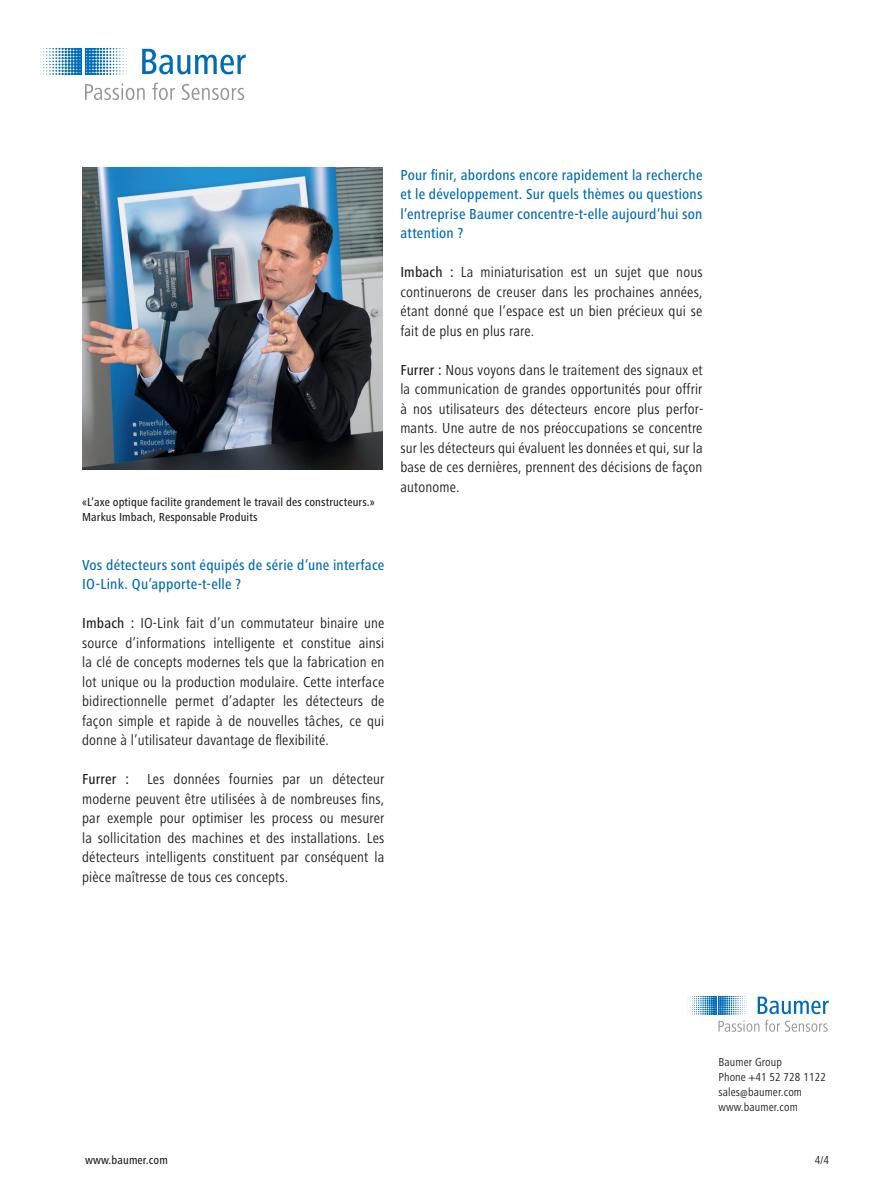
<style>
.page{position:relative;width:893px;height:1188px;background:#fff}
.page>*{position:absolute;margin:0;border:0;box-sizing:border-box;transform-origin:0 0}
.t1{font:condensed 15px/19.5px "Frutiger Next LT";letter-spacing:.01em;color:#231f20;text-align:justify}
.t2{font:500 condensed 15px/19.5px "Frutiger Next LT";letter-spacing:.015em;color:#006bb6}
.t3{font:500 condensed 12px/15px "Frutiger Next LT";letter-spacing:.01em;color:#231f20}
.t4{font:condensed 12px/15px "Frutiger Next LT";letter-spacing:.01em;color:#231f20}
.s1{font-weight:500}
</style>
<div class="page">
<img style="left:82px;top:167px;width:301px;height:303px">
<svg style="left:689px;top:996px;width:140px;height:36px"></svg>
<svg style="left:142px;top:49px;width:104px;height:25px"></svg>
<svg style="left:40px;top:49px;width:87px;height:26px"></svg>
<svg style="left:85px;top:83px;width:60px;height:17px"></svg>
<svg style="left:152px;top:83px;width:23px;height:17px"></svg>
<svg style="left:182px;top:84px;width:62px;height:16px"></svg>
<p class="t3" style="left:82px;top:495px;width:294px">«L’axe optique facilite grandement le travail des constructeurs.»<br>Markus Imbach, Responsable Produits</p>
<p class="t2" style="left:82px;top:555px;width:304px">Vos détecteurs sont équipés de série d’une interface<br>IO-Link. Qu’apporte-t-elle ?</p>
<p class="t1" style="left:82px;top:613px;width:304px"><span class="s1">Imbach :</span> IO-Link fait d’un commutateur binaire une source d’informations intelligente et constitue ainsi la clé de concepts modernes tels que la fabrication en lot unique ou la production modulaire. Cette interface bidirectionnelle permet d’adapter les détecteurs de façon simple et rapide à de nouvelles tâches, ce qui donne à l’utilisateur davantage de flexibilité.</p>
<p class="t1" style="left:82px;top:769px;width:304px"><span class="s1">Furrer :</span> Les données fournies par un détecteur moderne peuvent être utilisées à de nombreuses fins, par exemple pour optimiser les process ou mesurer la sollicitation des machines et des installations. Les détecteurs intelligents constituent par conséquent la pièce maîtresse de tous ces concepts.</p>
<p class="t2" style="left:400px;top:165px;width:304px;text-align:justify">Pour finir, abordons encore rapidement la recherche et le développement. Sur quels thèmes ou questions l’entreprise Baumer concentre-t-elle aujourd’hui son attention ?</p>
<p class="t1" style="left:400px;top:262px;width:304px"><span class="s1">Imbach :</span> La miniaturisation est un sujet que nous continuerons de creuser dans les prochaines années, étant donné que l’espace est un bien précieux qui se fait de plus en plus rare.</p>
<p class="t1" style="left:400px;top:360px;width:304px"><span class="s1">Furrer :</span> Nous voyons dans le traitement des signaux et la communication de grandes opportunités pour offrir à nos utilisateurs des détecteurs encore plus perfor&shy;mants. Une autre de nos préoccupations se concentre sur les détecteurs qui évaluent les données et qui, sur la base de ces dernières, prennent des décisions de façon autonome.</p>
<p class="t3" style="left:85px;top:1152px;width:84px">www.baumer.com</p>
<p class="t4" style="left:718px;top:1055px;width:109px">Baumer Group<br>Phone +41 52 728 1122 sales@baumer.com www.baumer.com</p>
<p class="t4" style="left:815px;top:1152px;width:16px">4/4</p>
</div>
